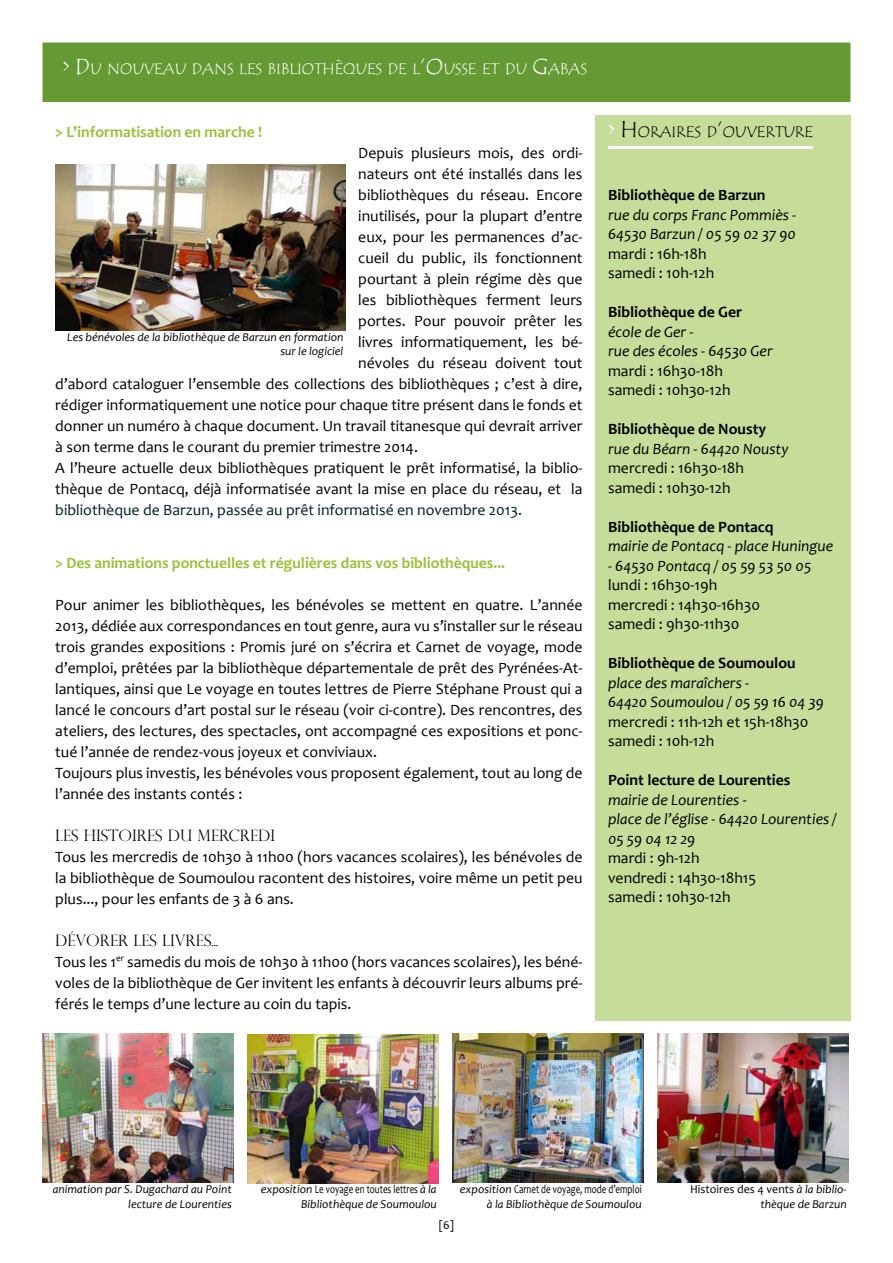
<style>
.page{position:relative;width:893px;height:1263px;background:#fff}
.page>*{position:absolute;margin:0;border:0;box-sizing:border-box;transform-origin:0 0}
.t1{font:15.75px/21px "Candara";color:#000}
.t2{font:italic 15.75px/19.5px "Candara";color:#000}
.t3{font:700 15.75px "Candara";color:#000}
.t4{font:700 15.75px "Candara";color:#99c139}
.t5{font:15.75px "Candara";color:#002021}
.t6{font:15.75px "Tempus Sans ITC";color:#fff}
.t7{font:300 15.75px "Perpetua Titling";color:#000}
.t8{font:15.75px "Tempus Sans ITC";color:#000}
.t9{font:italic 12px/14.4px "Candara";color:#000;text-align:right}
.t10{font:12px "Candara";color:#000}
.s1{font-size:22.5px}
.s2{font-size:22.5px;color:#fff}
.s3{font-style:normal}
</style>
<div class="page">
<img style="left:55px;top:165px;width:290px;height:165px">
<div style="left:46px;top:46px;width:801px;height:52px;background:#659933"></div>
<div style="left:43px;top:43px;width:807px;height:59px;border:8px solid #659933"></div>
<div style="left:595px;top:115px;width:255px;height:905px;background:#c6dc99"></div>
<hr style="left:608px;top:146px;width:205px;height:3px;background:#fff">
<img style="left:247px;top:1034px;width:192px;height:149px">
<img style="left:43px;top:1034px;width:191px;height:148px">
<img style="left:657px;top:1033px;width:192px;height:149px">
<img style="left:452px;top:1034px;width:192px;height:148px">
<p class="t6" style="left:63px;top:59px;width:526px"><span class="s1">&gt; D</span>U NOUVEAU DANS LES BIBLIOTHÈQUES DE L<span class="s1">’O</span>USSE ET DU <span class="s1">G</span>ABAS</p>
<p class="t4" style="left:55px;top:122px;width:208px">&gt; L’informatisation en marche !</p>
<p class="t1" style="left:358px;top:142px;width:226px">Depuis plusieurs mois, des ordi-</p>
<p class="t1" style="left:358px;top:163px;width:226px">nateurs ont été installés dans les</p>
<p class="t1" style="left:358px;top:184px;width:226px">bibliothèques du réseau. Encore</p>
<p class="t1" style="left:358px;top:205px;width:226px">inutilisés, pour la plupart d’entre</p>
<p class="t1" style="left:358px;top:226px;width:226px">eux, pour les permanences d’ac-</p>
<p class="t1" style="left:358px;top:247px;width:226px">cueil du public, ils fonctionnent</p>
<p class="t1" style="left:358px;top:268px;width:226px">pourtant à plein régime dès que</p>
<p class="t1" style="left:358px;top:289px;width:226px">les bibliothèques ferment leurs</p>
<p class="t1" style="left:358px;top:310px;width:226px">portes. Pour pouvoir prêter les</p>
<p class="t1" style="left:358px;top:331px;width:226px">livres informatiquement, les bé-</p>
<p class="t1" style="left:358px;top:352px;width:226px">névoles du réseau doivent tout</p>
<p class="t1" style="left:55px;top:373px;width:529px">d’abord cataloguer l’ensemble des collections des bibliothèques ; c’est à dire,</p>
<p class="t1" style="left:55px;top:394px;width:529px">rédiger informatiquement une notice pour chaque titre présent dans le fonds et</p>
<p class="t1" style="left:55px;top:415px;width:529px">donner un numéro à chaque document. Un travail titanesque qui devrait arriver</p>
<p class="t1" style="left:55px;top:436px;width:364px">à son terme dans le courant du premier trimestre 2014.</p>
<p class="t1" style="left:55px;top:457px;width:529px">A l’heure actuelle deux bibliothèques pratiquent le prêt informatisé, la biblio-</p>
<p class="t1" style="left:55px;top:478px;width:529px">thèque de Pontacq, déjà informatisée avant la mise en place du réseau, et la</p>
<p class="t5" style="left:55px;top:500px;width:468px">bibliothèque de Barzun, passée au prêt informatisé en novembre 2013.</p>
<p class="t4" style="left:55px;top:553px;width:451px">&gt; Des animations ponctuelles et régulières dans vos bibliothèques...</p>
<p class="t1" style="left:55px;top:594px;width:529px">Pour animer les bibliothèques, les bénévoles se mettent en quatre. L’année 2013, dédiée aux correspondances en tout genre, aura vu s’installer sur le réseau trois grandes expositions : Promis juré on s’écrira et Carnet de voyage, mode d’emploi, prêtées par la bibliothèque départementale de prêt des Pyrénées-At&shy;lantiques, ainsi que Le voyage en toutes lettres de Pierre Stéphane Proust qui a lancé le concours d’art postal sur le réseau (voir ci-contre). Des rencontres, des ateliers, des lectures, des spectacles, ont accompagné ces expositions et ponc&shy;tué l’année de rendez-vous joyeux et conviviaux.<br>Toujours plus investis, les bénévoles vous proposent également, tout au long de l’année des instants contés :</p>
<p class="t7" style="left:55px;top:825px;width:221px">LES HISTOIRES DU MERCREDI</p>
<p class="t1" style="left:55px;top:846px;width:529px;text-align:justify">Tous les mercredis de 10h30 à 11h00 (hors vacances scolaires), les bénévoles de la bibliothèque de Soumoulou racontent des histoires, voire même un petit peu plus..., pour les enfants de 3 à 6 ans.</p>
<p class="t7" style="left:55px;top:930px;width:164px">DÉVORER LES LIVRES...</p>
<p class="t1" style="left:55px;top:951px;width:529px;text-align:justify">Tous les 1<sup>er</sup> samedis du mois de 10h30 à 11h00 (hors vacances scolaires), les béné&shy;voles de la bibliothèque de Ger invitent les enfants à découvrir leurs albums pré&shy;férés le temps d’une lecture au coin du tapis.</p>
<p class="t9" style="left:67px;top:330px;width:278px">Les bénévoles de la bibliothèque de Barzun en formation sur le logiciel</p>
<p class="t8" style="left:608px;top:122px;width:207px"><span class="s2">&gt;</span> <span class="s1">H</span> ORAIRES D<span class="s1">’</span>OUVERTURE</p>
<p class="t3" style="left:608px;top:185px;width:159px">Bibliothèque de Barzun</p>
<p class="t2" style="left:608px;top:205px;width:190px">rue du corps Franc Pommiès -<br>64530 Barzun / 05 59 02 37 90</p>
<p class="t1" style="left:608px;top:244px;width:108px;line-height:19.5px">mardi : 16h-18h samedi : 10h-12h</p>
<p class="t3" style="left:608px;top:302px;width:136px">Bibliothèque de Ger</p>
<p class="t2" style="left:608px;top:321px;width:166px">école de Ger -<br>rue des écoles - 64530 Ger</p>
<p class="t1" style="left:608px;top:360px;width:124px;line-height:19.5px">mardi : 16h30-18h samedi : 10h30-12h</p>
<p class="t3" style="left:608px;top:419px;width:160px">Bibliothèque de Nousty</p>
<p class="t2" style="left:608px;top:438px;width:182px">rue du Béarn - 64420 Nousty</p>
<p class="t1" style="left:608px;top:458px;width:137px;line-height:19.5px">mercredi : 16h30-18h samedi : 10h30-12h</p>
<p class="t3" style="left:608px;top:517px;width:167px">Bibliothèque de Pontacq</p>
<p class="t2" style="left:608px;top:536px;width:227px">mairie de Pontacq - place Huningue</p>
<p class="t2" style="left:608px;top:555px;width:205px">- 64530 Pontacq / 05 59 53 50 05</p>
<p class="t1" style="left:608px;top:575px;width:153px;line-height:19.5px">lundi : 16h30-19h mercredi : 14h30-16h30 samedi : 9h30-11h30</p>
<p class="t3" style="left:608px;top:653px;width:189px">Bibliothèque de Soumoulou</p>
<p class="t2" style="left:608px;top:672px;width:217px">place des maraîchers -<br>64420 Soumoulou / 05 59 16 04 39</p>
<p class="t1" style="left:608px;top:711px;width:202px;line-height:19.5px">mercredi : 11h-12h et 15h-18h30 samedi : 10h-12h</p>
<p class="t3" style="left:608px;top:770px;width:184px">Point lecture de Lourenties</p>
<p class="t2" style="left:608px;top:789px;width:230px">mairie de Lourenties -<br>place de l’église - 64420 Lourenties /<br>05 59 04 12 29</p>
<p class="t1" style="left:608px;top:848px;width:150px;line-height:19.5px">mardi : 9h-12h vendredi : 14h30-18h15 samedi : 10h30-12h</p>
<p class="t9" style="left:53px;top:1182px;width:181px">animation par S. Dugachard au Point lecture de Lourenties</p>
<p class="t9" style="left:261px;top:1182px;width:178px">exposition <span class="s3">Le voyage en toutes lettres</span> à la<br>Bibliothèque de Soumoulou</p>
<p class="t9" style="left:460px;top:1182px;width:183px">exposition <span class="s3">Carnet de voyage, mode d’emploi </span>à la Bibliothèque de Soumoulou</p>
<p class="t9" style="left:690px;top:1182px;width:158px"><span class="s3">Histoires des 4 vents</span> à la biblio&shy;thèque de Barzun</p>
<p class="t10" style="left:439px;top:1218px;width:17px">[6]</p>
</div>
